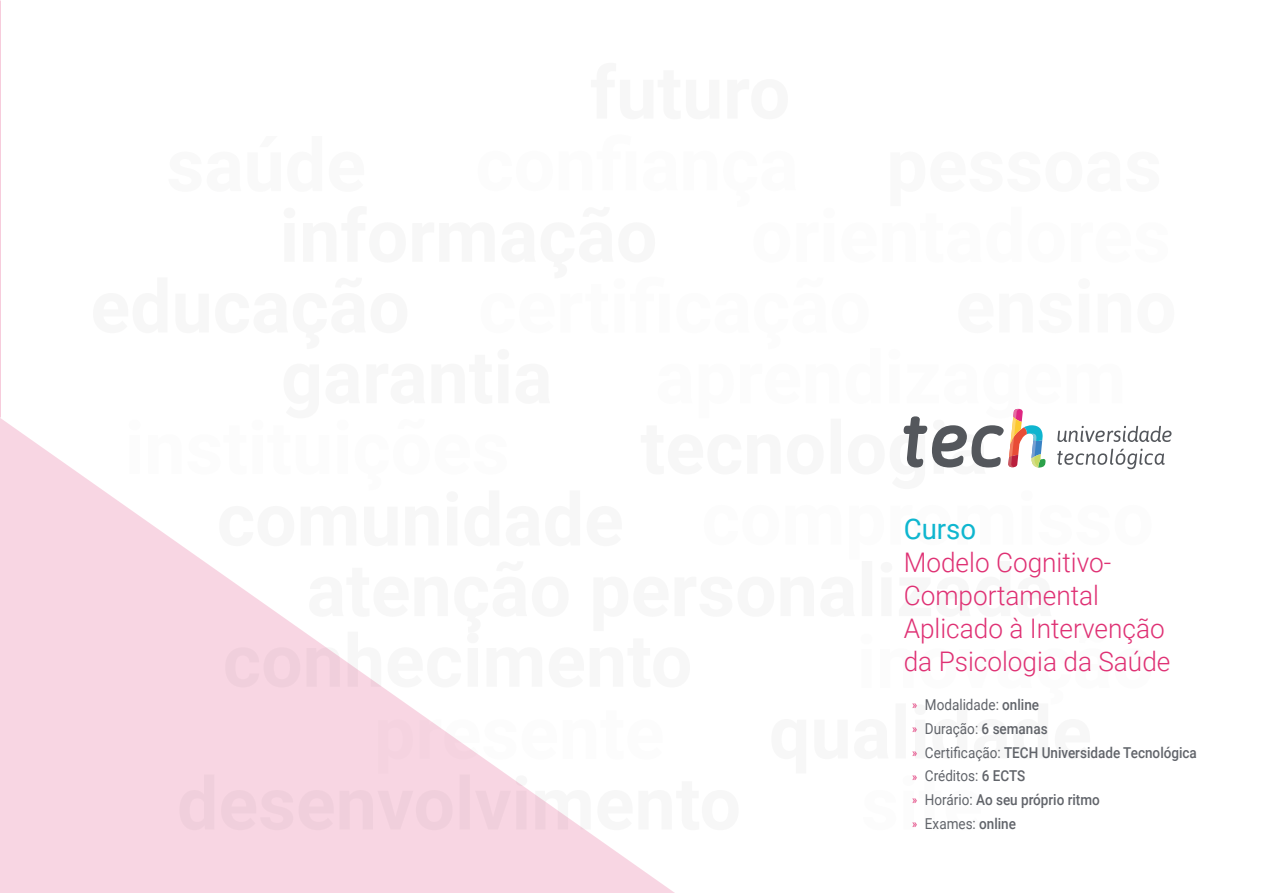
<style>
.page{position:relative;width:1263px;height:893px;background:#fff}
.page>*{position:absolute;margin:0;border:0;box-sizing:border-box;transform-origin:0 0}
.t1{font:28.5px "Roboto";color:#0fb6cf}
.t2{font:300 27px/33px "Roboto";color:#df3174}
.t3{font:500 15px/23.7px "Roboto";color:#61646a;scale:.9 1}
.s1{font-weight:400;font-size:12px;color:#df3174}
.s2{font-weight:400}
</style>
<div class="page">
<svg style="left:0;top:418px;width:675px;height:475px;fill:#f8d6e3"></svg>
<svg style="left:93px;top:408px;width:1079px;height:151px"></svg>
<h1 class="t1" style="left:904px;top:509px;width:74px">Curso</h1>
<h2 class="t2" style="left:904px;top:545px;width:268px">Modelo Cognitivo-<br>Comportamental<br>Aplicado à Intervenção da Psicologia da Saúde</h2>
<p class="t3" style="left:912px;top:692px;width:318px"><span class="s1">»</span> <span class="s2">Modalidade:</span> online<br><span class="s1">»</span> <span class="s2">Duração:</span> 6 semanas<br><span class="s1">»</span> <span class="s2">Certificação:</span> TECH Universidade Tecnológica <span class="s1">»</span> <span class="s2">Créditos:</span> 6 ECTS<br><span class="s1">»</span> <span class="s2">Horário:</span> Ao seu próprio ritmo<br><span class="s1">»</span> <span class="s2">Exames:</span> online</p>
</div>
